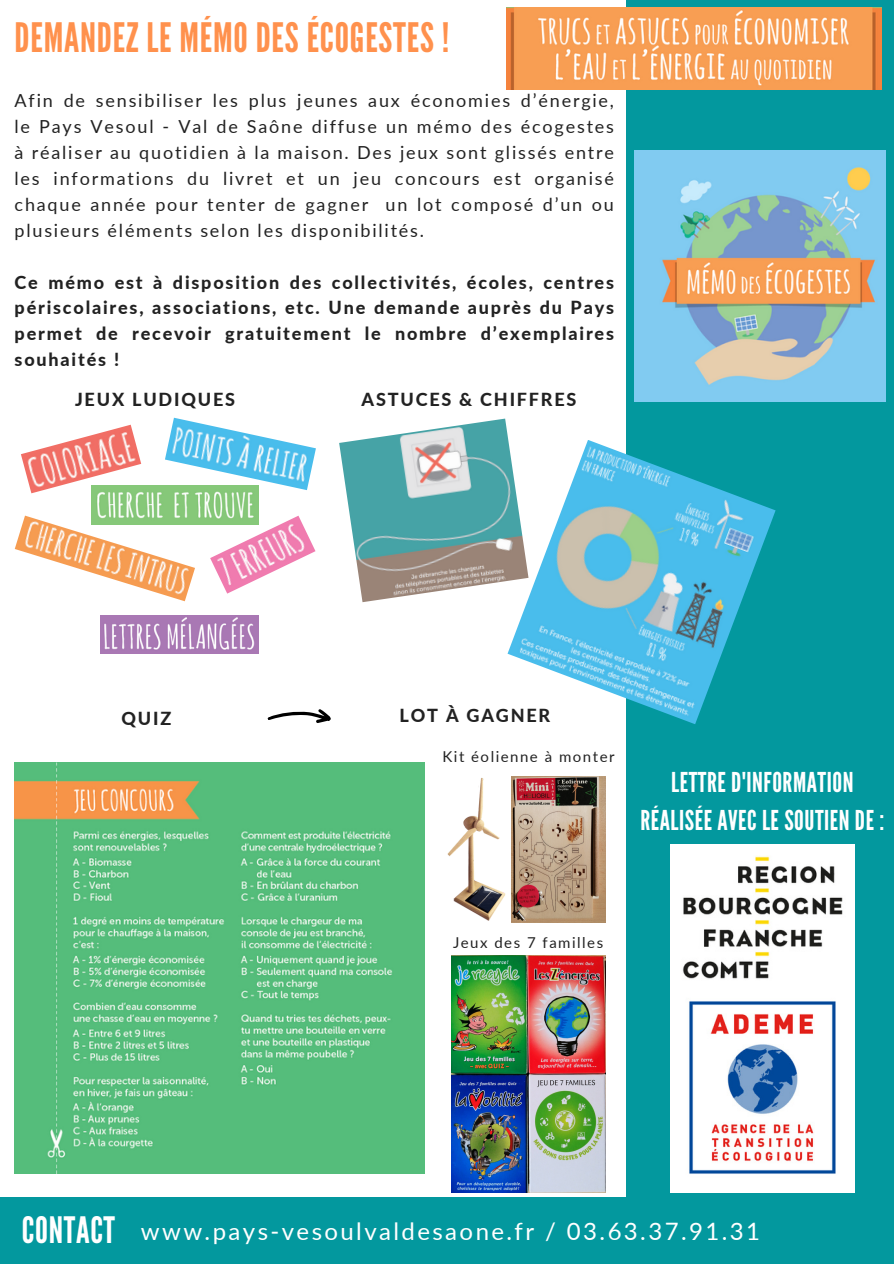
<style>
.page{position:relative;width:894px;height:1264px;background:#fff}
.page>*{position:absolute;margin:0;border:0;box-sizing:border-box;transform-origin:0 0}
.t1{font:40.5px "League Gothic";letter-spacing:.02em;color:#ff914d}
.t2{font:27.3px/38.2px "League Gothic";letter-spacing:.02em;color:#fff;text-align:center}
.t3{font:24px "Lato";letter-spacing:.1em;color:#fff}
.t4{font:18px/25.8px "Lato";letter-spacing:.1em;color:#222;text-align:justify}
.t5{font:800 18px/25.8px "Lato";letter-spacing:.1em;color:#222;text-align:justify}
.t6{font:15px "Lato";letter-spacing:.1em;color:#222}
.s1{font-family:"League Gothic";font-size:36.3px}
</style>
<div class="page">
<div style="left:626px;top:0;width:267px;height:1263px;background:#03989e"></div>
<img style="left:670px;top:990px;width:184px;height:202px">
<img style="left:670px;top:844px;width:184px;height:146px">
<div style="left:0;top:1196px;width:630px;height:67px;background:#03989e"></div>
<img style="left:506px;top:8px;width:375px;height:81px">
<img style="left:21px;top:425px;width:120px;height:68px">
<img style="left:165px;top:418px;width:151px;height:72px">
<img style="left:100px;top:615px;width:159px;height:38px">
<img style="left:210px;top:515px;width:105px;height:78px">
<img style="left:15px;top:515px;width:180px;height:86px">
<img style="left:91px;top:485px;width:168px;height:40px">
<img style="left:634px;top:150px;width:251px;height:251px">
<img style="left:15px;top:762px;width:409px;height:411px">
<img style="left:339px;top:418px;width:170px;height:184px">
<img style="left:507px;top:440px;width:268px;height:284px">
<svg style="left:267px;top:709px;width:64px;height:14px"></svg>
<img style="left:447px;top:778px;width:59px;height:143px">
<img style="left:452px;top:955px;width:153px;height:237px">
<img style="left:511px;top:776px;width:94px;height:146px">
<h1 class="t1" style="left:15px;top:14px;width:436px">DEMANDEZ LE MÉMO DES ÉCOGESTES !</h1>
<p class="t4" style="left:15px;top:87px;width:600px">Afin de sensibiliser les plus jeunes aux économies d’énergie, le Pays Vesoul - Val de Saône diffuse un mémo des écogestes à réaliser au quotidien à la maison. Des jeux sont glissés entre les informations du livret et un jeu concours est organisé chaque année pour tenter de gagner un lot composé d’un ou plusieurs éléments selon les disponibilités.</p>
<p class="t5" style="left:15px;top:269px;width:600px">Ce mémo est à disposition des collectivités, écoles, centres périscolaires, associations, etc. Une demande auprès du Pays permet de recevoir gratuitement le nombre d’exemplaires souhaités !</p>
<p class="t5" style="left:75px;top:386px;width:161px">JEUX LUDIQUES</p>
<p class="t5" style="left:361px;top:386px;width:216px">ASTUCES &amp; CHIFFRES</p>
<p class="t5" style="left:121px;top:705px;width:51px">QUIZ</p>
<p class="t5" style="left:399px;top:702px;width:152px">LOT À GAGNER</p>
<p class="t6" style="left:442px;top:746px;width:173px">Kit éolienne à monter</p>
<h2 class="t2" style="left:640px;top:763px;width:245px">LETTRE D'INFORMATION<br>RÉALISÉE AVEC LE SOUTIEN DE :</h2>
<p class="t6" style="left:453px;top:933px;width:152px">Jeux des 7 familles</p>
<h3 class="t3" style="left:22px;top:1215px;width:739px"><span class="s1">CONTACT</span> www.pays-vesoulvaldesaone.fr / 03.63.37.91.31</h3>
</div>
